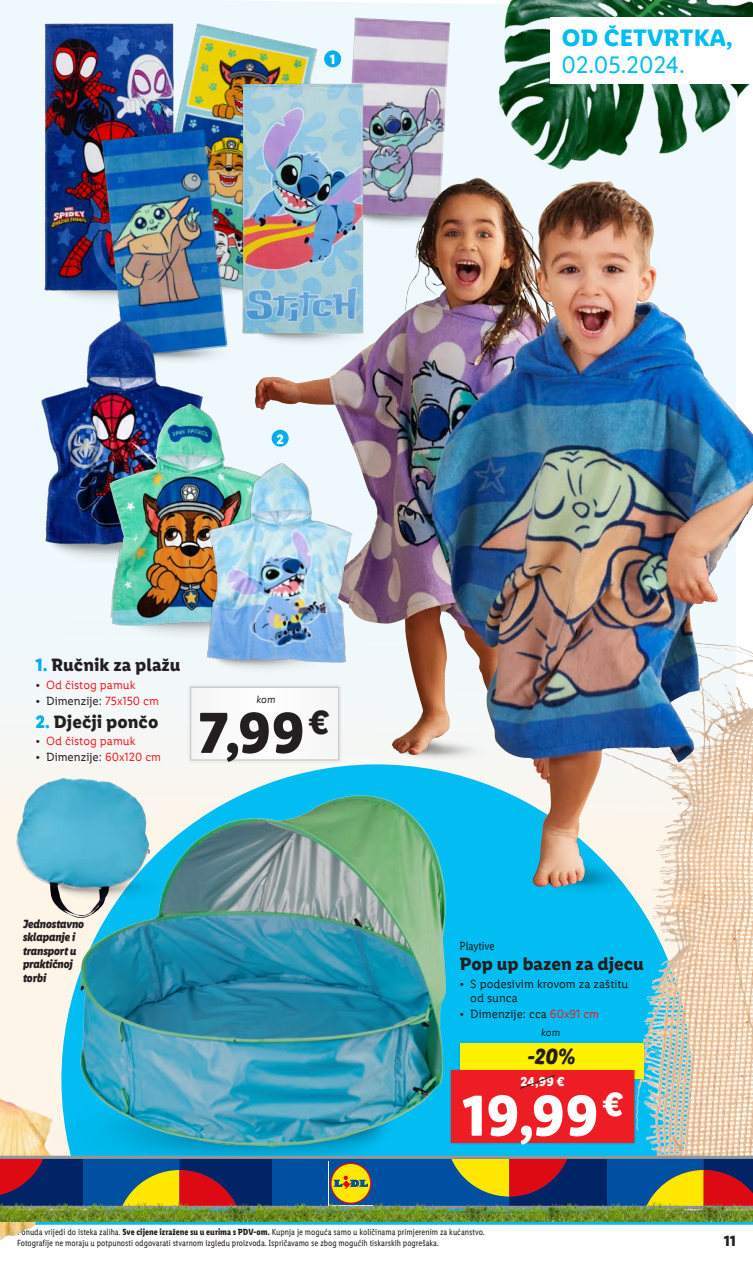
<style>
.page{position:relative;width:753px;height:1263px;background:#fff}
.page>*{position:absolute;margin:0;border:0;box-sizing:border-box;transform-origin:0 0}
.t1{font:700 58.05px "Lidl Font Pro";color:#fff}
.t2{font:700 58.05px "Lidl Font Pro";color:#231f20}
.t3{font:700 24px/27px "Lidl Font Pro";letter-spacing:.01em;color:#01bdf2}
.t4{font:22.05px "Lidl Font Script Pro";color:#231f20}
.t5{font:700 18px "Lidl Font Pro";color:#231f20}
.t6{font:700 15px "Lidl Font Pro";color:#231f20}
.t7{font:700 13.65px "Lidl Font Pro";color:#fff}
.t8{font:700 13.05px "Lidl Font Pro";color:#fff}
.t9{font:12px/13.5px "Lidl Font Pro";color:#231f20}
.Opisni_tekst{font:12px/13.5px "Lidl Font Script Pro";color:#231f20}
.t10{font:12px "Lidl Font Pro";color:#ee1d23}
.t11{font:12px "Lidl Font Cond Pro";color:#231f20}
.Informationsebene{font:italic 10.5px "Lidl Font Pro";letter-spacing:-.005em;color:#231f20}
.t12{font:9px/10.8px "Lidl Font Cond Pro";color:#231f20}
.s1{font-weight:400}
.s2{color:#00aeef}
.s3{color:#231f20}
.s4{color:#ee1d23}
.s5{font-weight:700}
</style>
<div class="page">
<hr style="left:0;top:1222px;width:753px;height:3px;background:#01bdf2">
<img style="left:0;top:0;width:736px;height:1098px">
<svg style="left:60px;top:763px;width:533px;height:393px;fill:#01bdf2"></svg>
<img style="left:423px;top:0;width:330px;height:245px">
<img style="left:593px;top:524px;width:160px;height:632px">
<img style="left:0;top:358px;width:5px;height:55px">
<img style="left:345px;top:18px;width:105px;height:160px">
<img style="left:0;top:1098px;width:64px;height:143px">
<div style="left:551px;top:17px;width:202px;height:67px;background:#fff"></div>
<img style="left:14px;top:1048px;width:392px;height:108px">
<img style="left:80px;top:794px;width:367px;height:353px">
<div style="left:457px;top:1041px;width:188px;height:41px;background:#231f20;opacity:.15"></div>
<div style="left:460px;top:1044px;width:183px;height:35px;background:#fff101"></div>
<div style="left:449px;top:1068px;width:187px;height:77px;background:#231f20;opacity:.15"></div>
<div style="left:450px;top:1070px;width:184px;height:73px;background:#ee1d23"></div>
<img style="left:537px;top:846px;width:100px;height:56px">
<img style="left:393px;top:729px;width:100px;height:38px">
<img style="left:255px;top:178px;width:220px;height:427px">
<div style="left:187px;top:684px;width:155px;height:80px;background:#231f20;opacity:.15"></div>
<svg style="left:190px;top:686px;width:149px;height:75px"></svg>
<img style="left:41px;top:246px;width:60px;height:70px">
<img style="left:44px;top:23px;width:100px;height:267px">
<div style="left:324px;top:50px;width:17px;height:17px;background:#00aeef;border-radius:50%"></div>
<div style="left:271px;top:430px;width:18px;height:17px;background:#00aeef;border-radius:50%"></div>
<img style="left:144px;top:23px;width:174px;height:273px">
<img style="left:250px;top:306px;width:128px;height:48px">
<img style="left:243px;top:84px;width:121px;height:250px">
<svg style="left:0;top:1156px;width:753px;height:35px;background:#4f5467"></svg>
<img style="left:307px;top:1191px;width:446px;height:31px">
<img style="left:0;top:1191px;width:307px;height:31px">
<img style="left:203px;top:330px;width:37px;height:41px">
<img style="left:101px;top:129px;width:127px;height:228px">
<img style="left:40px;top:502px;width:69px;height:74px">
<img style="left:42px;top:320px;width:161px;height:224px">
<img style="left:114px;top:625px;width:90px;height:26px">
<img style="left:109px;top:403px;width:161px;height:222px">
<img style="left:206px;top:663px;width:131px;height:17px">
<img style="left:204px;top:461px;width:151px;height:202px">
<img style="left:149px;top:862px;width:22px;height:46px">
<img style="left:17px;top:779px;width:132px;height:139px">
<p class="t7" style="left:330px;top:51px;width:7px">1</p>
<p class="t3" style="left:561px;top:24px;width:173px">OD ČETVRTKA,<br><span class="s1">02.05.2024.</span></p>
<p class="t7" style="left:276px;top:430px;width:9px">2</p>
<h3 class="t5" style="left:35px;top:654px;width:147px"><span class="s2">1.</span> Ručnik za plažu</h3>
<h3 class="t10" style="left:35px;top:678px;width:101px"><span class="s3">•</span> Od čistog pamuk</h3>
<h3 class="t9" style="left:35px;top:694px;width:125px">• Dimenzije: <span class="s4">75x150 cm</span></h3>
<h3 class="t5" style="left:35px;top:710px;width:124px"><span class="s2">2.</span> Dječji pončo</h3>
<h3 class="t10" style="left:35px;top:735px;width:101px"><span class="s3">•</span> Od čistog pamuk</h3>
<h3 class="t9" style="left:35px;top:751px;width:127px">• Dimenzije: <span class="s4">60x120 cm</span></h3>
<p class="Informationsebene" style="left:256px;top:693px;width:21px">kom</p>
<p class="t2" style="left:198px;top:697px;width:134px">7,99<sup>€</sup></p>
<p class="Opisni_tekst" style="left:23px;top:917px;width:63px">Jednostavno sklapanje i transport u praktičnoj torbi</p>
<h3 class="t11" style="left:459px;top:939px;width:37px">Playtive</h3>
<h3 class="t5" style="left:459px;top:953px;width:186px">Pop up bazen za djecu</h3>
<h3 class="t9" style="left:470px;top:977px;width:159px;text-indent:-11px">• S podesivim krovom za zaštitu od sunca</h3>
<h3 class="t9" style="left:459px;top:1007px;width:141px">• Dimenzije: cca <span class="s4">60x91 cm</span></h3>
<h3 class="t4" style="left:527px;top:1043px;width:50px">-20%</h3>
<h1 class="t1" style="left:462px;top:1080px;width:163px">19,99<sup>€</sup></h1>
<p class="Informationsebene" style="left:541px;top:1026px;width:21px">kom</p>
<h3 class="t8" style="left:520px;top:1074px;width:46px">24,99 €</h3>
<p class="t12" style="left:17px;top:1226px;width:469px">Ponuda vrijedi do isteka zaliha. <span class="s5">Sve cijene izražene su u eurima s PDV-om.</span> Kupnja je moguća samo u količinama primjerenim za kućanstvo.<br>Fotografije ne moraju u potpunosti odgovarati stvarnom izgledu proizvoda. Ispričavamo se zbog mogućih tiskarskih pogrešaka.</p>
<h3 class="t6" style="left:723px;top:1231px;width:14px">11</h3>
</div>
